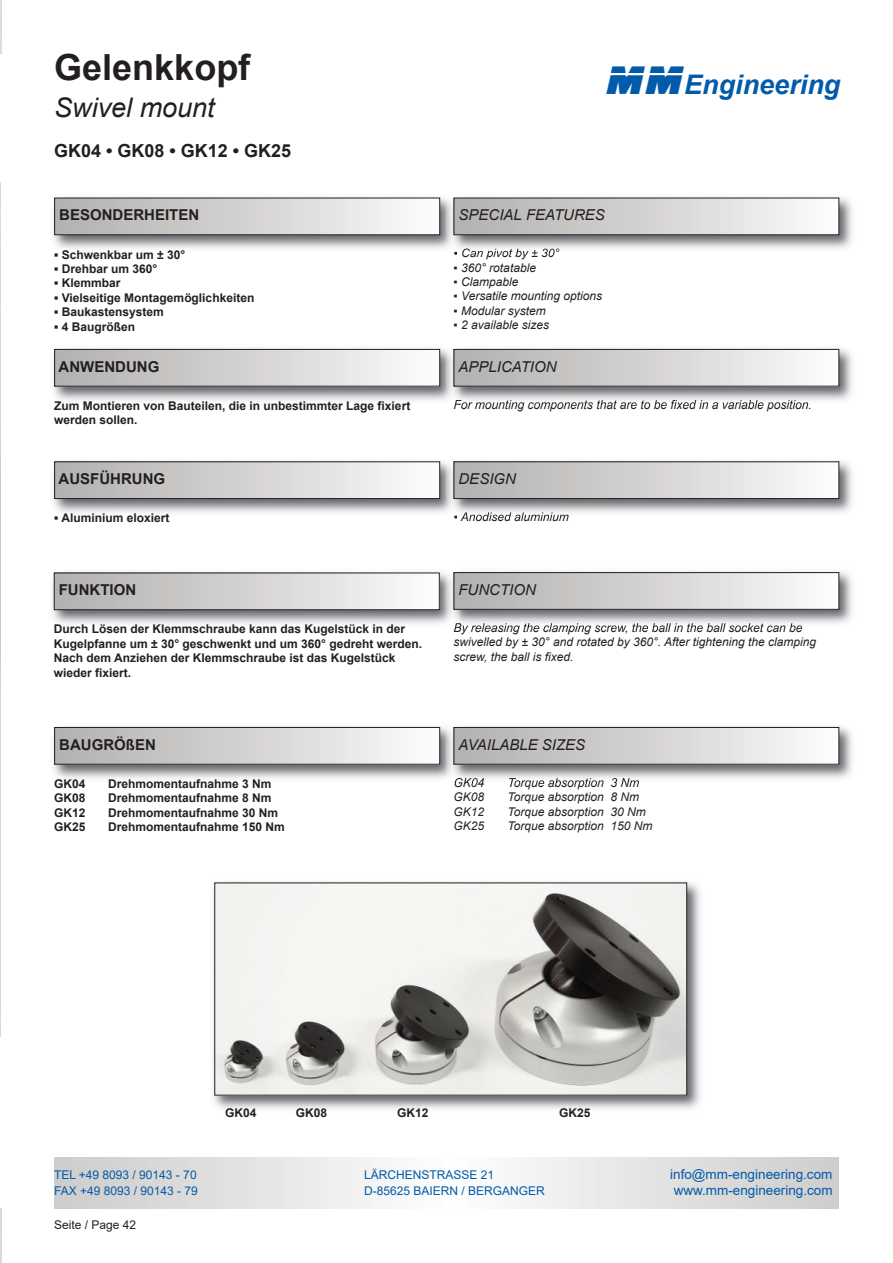
<style>
.page{position:relative;width:893px;height:1263px;background:#fff}
.page>*{position:absolute;margin:0;border:0;box-sizing:border-box;transform-origin:0 0}
.t1{font:700 36px "Arial";color:#231f20}
.t2{font:italic 700 27px "Arial";color:#015aaa}
.t3{font:italic 27px "Arial";color:#231f20}
.t4{font:700 18px "Arial";color:#231f20}
.t5{font:italic 15px "Arial";color:#231f20}
.t6{font:700 15px "Arial";color:#231f20}
.t7{font:13.5px "Arial";color:#015aaa}
.t8{font:700 12px/14.4px "Arial";color:#231f20}
.t9{font:italic 12px/14.4px "Arial";color:#231f20}
.t10{font:12px "Arial";color:#015aaa}
.t11{font:12px "Arial";color:#231f20}
.s1{font-family:"Amtec";font-weight:400;font-style:normal;font-size:42px}
</style>
<div class="page">
<img style="left:53px;top:197px;width:799px;height:57px">
<div style="left:55px;top:198px;width:385px;height:37px;background:linear-gradient(to right,#b1afae,#fbfbfa)"></div>
<div style="left:54px;top:198px;width:386px;height:37px;border:1px solid #231f20"></div>
<svg style="left:454px;top:251px;width:4px;height:3px"></svg>
<img style="left:461px;top:248px;width:57px;height:6px">
<div style="left:454px;top:198px;width:385px;height:37px;background:linear-gradient(to right,#b1afae,#fbfbfa)"></div>
<div style="left:454px;top:198px;width:385px;height:37px;border:1px solid #231f20"></div>
<img style="left:53px;top:348px;width:799px;height:58px">
<div style="left:55px;top:349px;width:385px;height:37px;background:linear-gradient(to right,#b1afae,#fbfbfa)"></div>
<div style="left:54px;top:349px;width:386px;height:38px;border:1px solid #231f20"></div>
<svg style="left:454px;top:400px;width:6px;height:6px"></svg>
<img style="left:460px;top:400px;width:57px;height:6px">
<div style="left:454px;top:349px;width:385px;height:37px;background:linear-gradient(to right,#b1afae,#fbfbfa)"></div>
<div style="left:454px;top:349px;width:385px;height:38px;border:1px solid #231f20"></div>
<img style="left:53px;top:461px;width:799px;height:57px">
<div style="left:55px;top:462px;width:385px;height:36px;background:linear-gradient(to right,#b1afae,#fbfbfa)"></div>
<div style="left:54px;top:461px;width:386px;height:38px;border:1px solid #231f20"></div>
<svg style="left:454px;top:515px;width:4px;height:3px"></svg>
<img style="left:461px;top:512px;width:50px;height:6px">
<div style="left:454px;top:462px;width:385px;height:36px;background:linear-gradient(to right,#b1afae,#fbfbfa)"></div>
<div style="left:454px;top:461px;width:385px;height:38px;border:1px solid #231f20"></div>
<img style="left:52px;top:571px;width:800px;height:58px">
<div style="left:54px;top:573px;width:385px;height:37px;background:linear-gradient(to right,#b1afae,#fbfbfa)"></div>
<div style="left:54px;top:573px;width:386px;height:37px;border:1px solid #231f20"></div>
<svg style="left:454px;top:623px;width:5px;height:6px"></svg>
<img style="left:459px;top:623px;width:43px;height:6px">
<div style="left:454px;top:573px;width:385px;height:36px;background:linear-gradient(to right,#b1afae,#fbfbfa)"></div>
<div style="left:454px;top:572px;width:385px;height:38px;border:1px solid #231f20"></div>
<img style="left:53px;top:726px;width:799px;height:58px">
<div style="left:55px;top:727px;width:385px;height:37px;background:linear-gradient(to right,#b1afae,#fbfbfa)"></div>
<div style="left:54px;top:727px;width:386px;height:38px;border:1px solid #231f20"></div>
<svg style="left:455px;top:778px;width:5px;height:6px"></svg>
<img style="left:460px;top:778px;width:84px;height:6px">
<div style="left:454px;top:727px;width:385px;height:37px;background:linear-gradient(to right,#b1afae,#fbfbfa)"></div>
<div style="left:454px;top:727px;width:385px;height:38px;border:1px solid #231f20"></div>
<img style="left:213px;top:882px;width:487px;height:227px">
<img style="left:216px;top:884px;width:469px;height:209px">
<div style="left:214px;top:882px;width:473px;height:213px;border:1px solid #231f20"></div>
<img style="left:0;top:182px;width:1px;height:855px">
<img style="left:0;top:1208px;width:1px;height:55px">
<svg style="left:54px;top:1158px;width:785px;height:51px"></svg>
<h1 class="t1" style="left:54px;top:48px;width:198px">Gelenkkopf</h1>
<h2 class="t3" style="left:54px;top:92px;width:162px">Swivel mount</h2>
<h3 class="t4" style="left:54px;top:141px;width:238px">GK04 • GK08 • GK12 • GK25</h3>
<p class="t6" style="left:59px;top:207px;width:142px">BESONDERHEITEN</p>
<p class="t8" style="left:54px;top:247px;width:133px">▪ Schwenkbar um ± 30°</p>
<p class="t8" style="left:54px;top:262px;width:105px">▪ Drehbar um 360°</p>
<p class="t8" style="left:54px;top:276px;width:68px">▪ Klemmbar</p>
<p class="t8" style="left:54px;top:290px;width:202px">▪ Vielseitige Montagemöglichkeiten</p>
<p class="t8" style="left:54px;top:305px;width:111px">▪ Baukastensystem</p>
<p class="t8" style="left:54px;top:319px;width:82px">▪ 4 Baugrößen</p>
<h2 class="t2" style="left:607px;top:70px;width:235px"><span class="s1">MM</span>Engineering</h2>
<p class="t5" style="left:458px;top:207px;width:148px">SPECIAL FEATURES</p>
<p class="t9" style="left:454px;top:246px;width:107px">▪ Can pivot by ± 30°</p>
<p class="t9" style="left:454px;top:260px;width:84px">▪ 360° rotatable</p>
<p class="t9" style="left:454px;top:275px;width:66px">▪ Clampable</p>
<p class="t9" style="left:454px;top:289px;width:150px">▪ Versatile mounting options</p>
<p class="t9" style="left:454px;top:303px;width:94px">▪ Modular system</p>
<p class="t9" style="left:454px;top:318px;width:97px">▪ 2 available sizes</p>
<p class="t5" style="left:458px;top:358px;width:100px">APPLICATION</p>
<p class="t6" style="left:59px;top:358px;width:102px">ANWENDUNG</p>
<p class="t8" style="left:54px;top:399px;width:358px">Zum Montieren von Bauteilen, die in unbestimmter Lage fixiert werden sollen.</p>
<p class="t9" style="left:454px;top:397px;width:360px">For mounting components that are to be fixed in a variable position.</p>
<p class="t6" style="left:59px;top:470px;width:108px">AUSFÜHRUNG</p>
<p class="t8" style="left:54px;top:511px;width:117px">▪ Aluminium eloxiert</p>
<p class="t9" style="left:454px;top:510px;width:117px">▪ Anodised aluminium</p>
<p class="t5" style="left:458px;top:470px;width:59px">DESIGN</p>
<p class="t5" style="left:458px;top:581px;width:79px">FUNCTION</p>
<p class="t6" style="left:59px;top:582px;width:79px">FUNKTION</p>
<p class="t8" style="left:54px;top:622px;width:370px">Durch Lösen der Klemmschraube kann das Kugelstück in der Kugelpfanne um ± 30° geschwenkt und um 360° gedreht werden.<br>Nach dem Anziehen der Klemmschraube ist das Kugelstück wieder fixiert.</p>
<p class="t9" style="left:454px;top:620px;width:364px">By releasing the clamping screw, the ball in the ball socket can be swivelled by ± 30° and rotated by 360°. After tightening the clamping screw, the ball is fixed.</p>
<p class="t6" style="left:59px;top:736px;width:98px">BAUGRÖßEN</p>
<p class="t8" style="left:54px;top:777px;width:33px">GK04</p>
<p class="t8" style="left:108px;top:777px;width:165px">Drehmomentaufnahme 3 Nm</p>
<p class="t8" style="left:54px;top:791px;width:33px">GK08</p>
<p class="t8" style="left:108px;top:791px;width:165px">Drehmomentaufnahme 8 Nm</p>
<p class="t8" style="left:54px;top:805px;width:33px">GK12</p>
<p class="t8" style="left:108px;top:805px;width:172px">Drehmomentaufnahme 30 Nm</p>
<p class="t8" style="left:54px;top:820px;width:33px">GK25</p>
<p class="t8" style="left:108px;top:820px;width:178px">Drehmomentaufnahme 150 Nm</p>
<p class="t5" style="left:458px;top:736px;width:128px">AVAILABLE SIZES</p>
<p class="t9" style="left:454px;top:775px;width:32px">GK04</p>
<p class="t9" style="left:508px;top:775px;width:133px">Torque absorption 3 Nm</p>
<p class="t9" style="left:454px;top:790px;width:32px">GK08</p>
<p class="t9" style="left:508px;top:790px;width:133px">Torque absorption 8 Nm</p>
<p class="t9" style="left:454px;top:804px;width:32px">GK12</p>
<p class="t9" style="left:508px;top:804px;width:140px">Torque absorption 30 Nm</p>
<p class="t9" style="left:454px;top:818px;width:32px">GK25</p>
<p class="t9" style="left:508px;top:818px;width:146px">Torque absorption 150 Nm</p>
<p class="t8" style="left:225px;top:1105px;width:33px">GK04</p>
<p class="t8" style="left:296px;top:1105px;width:33px">GK08</p>
<p class="t8" style="left:397px;top:1105px;width:33px">GK12</p>
<p class="t8" style="left:559px;top:1105px;width:33px">GK25</p>
<p class="t10" style="left:54px;top:1168px;width:144px">TEL +49 8093 / 90143 - 70</p>
<p class="t10" style="left:364px;top:1168px;width:132px">LÄRCHENSTRASSE 21</p>
<p class="t7" style="left:670px;top:1166px;width:164px">info@mm-engineering.com</p>
<p class="t10" style="left:54px;top:1184px;width:145px">FAX +49 8093 / 90143 - 79</p>
<p class="t10" style="left:364px;top:1184px;width:182px">D-85625 BAIERN / BERGANGER</p>
<p class="t7" style="left:674px;top:1183px;width:161px">www.mm-engineering.com</p>
<p class="t11" style="left:54px;top:1218px;width:84px">Seite / Page 42</p>
</div>
